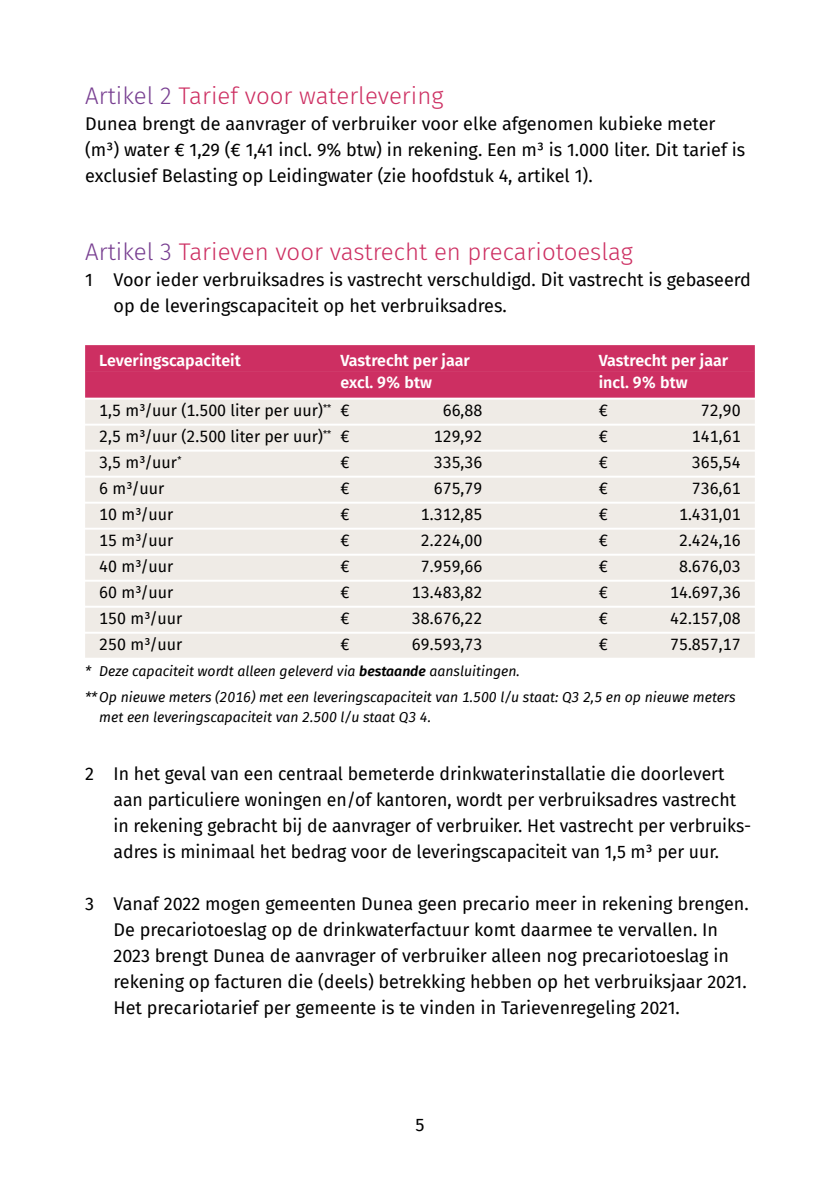
<style>
.page{position:relative;width:840px;height:1191px;background:#fff}
.page>*{position:absolute;margin:0;border:0;box-sizing:border-box;transform-origin:0 0}
.t1{font:300 24px "Fira Sans";color:#cd2f62}
.t2{font:18px/26px "Fira Sans";color:#000}
.t3{font:16px "Fira Sans";color:#000}
.t4{font:600 16px "Fira Sans";color:#fff}
.t5{font:italic 14px/26px "Fira Sans";color:#000}
.s1{color:#783f91}
.s2{font-weight:600}
</style>
<div class="page">
<div style="left:85px;top:345px;width:669px;height:27px;background:#cd2f62"></div>
<div style="left:85px;top:371px;width:669px;height:27px;background:#cd2f62"></div>
<div style="left:85px;top:400px;width:669px;height:24px;background:#efebe6"></div>
<div style="left:85px;top:426px;width:669px;height:24px;background:#efebe6"></div>
<div style="left:85px;top:452px;width:669px;height:24px;background:#efebe6"></div>
<div style="left:85px;top:478px;width:669px;height:24px;background:#efebe6"></div>
<div style="left:85px;top:504px;width:669px;height:24px;background:#efebe6"></div>
<div style="left:85px;top:530px;width:669px;height:24px;background:#efebe6"></div>
<div style="left:85px;top:556px;width:669px;height:24px;background:#efebe6"></div>
<div style="left:85px;top:582px;width:669px;height:24px;background:#efebe6"></div>
<div style="left:85px;top:608px;width:669px;height:24px;background:#efebe6"></div>
<div style="left:85px;top:634px;width:669px;height:24px;background:#efebe6"></div>
<h1 class="t1" style="left:85px;top:79px;width:360px"><span class="s1">Artikel 2</span> Tarief voor waterlevering</h1>
<p class="t2" style="left:85px;top:110px;width:661px">Dunea brengt de aanvrager of verbruiker voor elke afgenomen kubieke meter (m³) water € 1,29 (€ 1,41 incl. 9% btw) in rekening. Een m³ is 1.000 liter. Dit tarief is exclusief Belasting op Leidingwater (zie hoofdstuk 4, artikel 1).</p>
<h1 class="t1" style="left:85px;top:235px;width:549px"><span class="s1">Artikel 3</span> Tarieven voor vastrecht en precariotoeslag</h1>
<p class="t2" style="left:113px;top:266px;width:638px;text-indent:-28px">1 Voor ieder verbruiksadres is vastrecht verschuldigd. Dit vastrecht is gebaseerd op de leveringscapaciteit op het verbruiksadres.</p>
<p class="t4" style="left:99px;top:347px;width:143px">Leveringscapaciteit</p>
<p class="t4" style="left:340px;top:347px;width:131px">Vastrecht per jaar</p>
<p class="t4" style="left:598px;top:347px;width:131px">Vastrecht per jaar</p>
<p class="t4" style="left:340px;top:369px;width:93px">excl. 9% btw</p>
<p class="t4" style="left:598px;top:369px;width:90px">incl. 9% btw</p>
<p class="t3" style="left:99px;top:398px;width:251px">1,5 m³/uur (1.500 liter per uur)<sup>**</sup> €</p>
<p class="t3" style="left:442px;top:398px;width:41px">66,88</p>
<p class="t3" style="left:598px;top:398px;width:10px">€</p>
<p class="t3" style="left:700px;top:398px;width:41px">72,90</p>
<p class="t3" style="left:99px;top:424px;width:251px">2,5 m³/uur (2.500 liter per uur)<sup>**</sup> €</p>
<p class="t3" style="left:433px;top:424px;width:50px">129,92</p>
<p class="t3" style="left:598px;top:424px;width:10px">€</p>
<p class="t3" style="left:691px;top:424px;width:50px">141,61</p>
<p class="t3" style="left:99px;top:450px;width:84px">3,5 m³/uur<sup>*</sup></p>
<p class="t3" style="left:340px;top:450px;width:10px">€</p>
<p class="t3" style="left:433px;top:450px;width:50px">335,36</p>
<p class="t3" style="left:598px;top:450px;width:10px">€</p>
<p class="t3" style="left:691px;top:450px;width:50px">365,54</p>
<p class="t3" style="left:99px;top:476px;width:66px">6 m³/uur</p>
<p class="t3" style="left:340px;top:476px;width:10px">€</p>
<p class="t3" style="left:433px;top:476px;width:50px">675,79</p>
<p class="t3" style="left:598px;top:476px;width:10px">€</p>
<p class="t3" style="left:691px;top:476px;width:50px">736,61</p>
<p class="t3" style="left:99px;top:502px;width:75px">10 m³/uur</p>
<p class="t3" style="left:340px;top:502px;width:10px">€</p>
<p class="t3" style="left:420px;top:502px;width:63px">1.312,85</p>
<p class="t3" style="left:598px;top:502px;width:10px">€</p>
<p class="t3" style="left:678px;top:502px;width:63px">1.431,01</p>
<p class="t3" style="left:99px;top:528px;width:75px">15 m³/uur</p>
<p class="t3" style="left:340px;top:528px;width:10px">€</p>
<p class="t3" style="left:420px;top:528px;width:63px">2.224,00</p>
<p class="t3" style="left:598px;top:528px;width:10px">€</p>
<p class="t3" style="left:678px;top:528px;width:63px">2.424,16</p>
<p class="t3" style="left:99px;top:554px;width:75px">40 m³/uur</p>
<p class="t3" style="left:340px;top:554px;width:10px">€</p>
<p class="t3" style="left:420px;top:554px;width:63px">7.959,66</p>
<p class="t3" style="left:598px;top:554px;width:10px">€</p>
<p class="t3" style="left:678px;top:554px;width:63px">8.676,03</p>
<p class="t3" style="left:99px;top:580px;width:75px">60 m³/uur</p>
<p class="t3" style="left:340px;top:580px;width:10px">€</p>
<p class="t3" style="left:411px;top:580px;width:72px">13.483,82</p>
<p class="t3" style="left:598px;top:580px;width:10px">€</p>
<p class="t3" style="left:669px;top:580px;width:72px">14.697,36</p>
<p class="t3" style="left:99px;top:606px;width:84px">150 m³/uur</p>
<p class="t3" style="left:340px;top:606px;width:10px">€</p>
<p class="t3" style="left:411px;top:606px;width:72px">38.676,22</p>
<p class="t3" style="left:598px;top:606px;width:10px">€</p>
<p class="t3" style="left:669px;top:606px;width:72px">42.157,08</p>
<p class="t3" style="left:99px;top:632px;width:84px">250 m³/uur</p>
<p class="t3" style="left:340px;top:632px;width:10px">€</p>
<p class="t3" style="left:411px;top:632px;width:72px">69.593,73</p>
<p class="t3" style="left:598px;top:632px;width:10px">€</p>
<p class="t3" style="left:669px;top:632px;width:72px">75.857,17</p>
<p class="t5" style="left:85px;top:658px;width:651px">* Deze capaciteit wordt alleen geleverd via <span class="s2">bestaande</span> aansluitingen.<br>** Op nieuwe meters (2016) met een leveringscapaciteit van 1.500 l/u staat: Q3 2,5 en op nieuwe meters</p>
<p class="t5" style="left:99px;top:704px;width:333px">met een leveringscapaciteit van 2.500 l/u staat Q3 4.</p>
<p class="t2" style="left:113px;top:760px;width:639px;text-indent:-28px">2 In het geval van een centraal bemeterde drinkwaterinstallatie die doorlevert aan particuliere woningen en/of kantoren, wordt per verbruiksadres vastrecht in rekening gebracht bij de aanvrager of verbruiker. Het vastrecht per verbruiks&shy;adres is minimaal het bedrag voor de leveringscapaciteit van 1,5 m³ per uur.</p>
<p class="t2" style="left:113px;top:890px;width:636px;text-indent:-28px">3 Vanaf 2022 mogen gemeenten Dunea geen precario meer in rekening brengen.<br>De precariotoeslag op de drinkwaterfactuur komt daarmee te vervallen. In 2023 brengt Dunea de aanvrager of verbruiker alleen nog precariotoeslag in rekening op facturen die (deels) betrekking hebben op het verbruiksjaar 2021.<br>Het precariotarief per gemeente is te vinden in Tarievenregeling 2021.</p>
<p class="t2" style="left:415px;top:1111px;width:11px">5</p>
</div>
